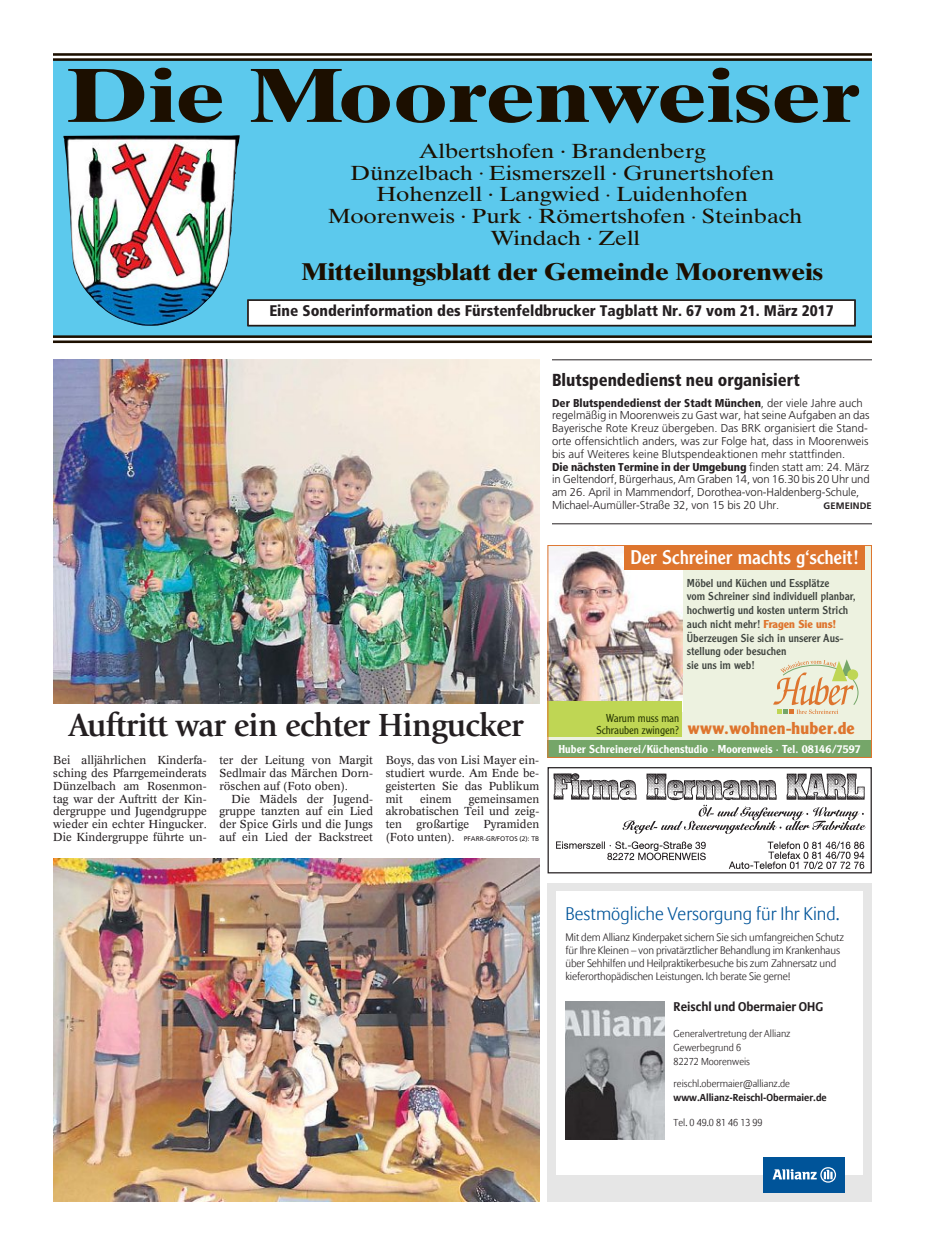
<style>
.page{position:relative;width:925px;height:1255px;background:#fff}
.page>*{position:absolute;margin:0;border:0;box-sizing:border-box;transform-origin:0 0}
.t1{font:700 76.62px "Times Ten";letter-spacing:-.01em;color:#1c0f00;scale:1.31 1}
.t2{font:700 33.38px "Giovanni";letter-spacing:-.02em;color:#241f21;scale:.96 1}
.t3{font:700 24.25px "Times Ten";letter-spacing:-.01em;color:#1c0f00;scale:1.15 1}
.t4{font:20.5px/21.8px "Times Ten";letter-spacing:-.01em;color:#1c0f00;text-align:center;scale:1.17 1}
.t5{font:19.38px "Clearface Gothic LH";letter-spacing:-.005em;color:#fff}
.t6{font:300 18.12px "Allianz Sans";color:#005499}
.t7{font:900 condensed 17.38px "Frutiger";color:#241f21;scale:.96 1}
.t8{font:700 16.88px "Clearface Gothic LH";letter-spacing:.02em;color:#de752e}
.t9{font:900 condensed 15.38px "Frutiger";color:#241f21}
.t10{font:700 12.5px "Allianz Sans";color:#241f21}
.t11{font:300 11.38px/12.8px "Frutiger";color:#241f21}
.t12{font:11.38px/12.8px "Concorde";color:#241f21;text-align:justify}
.t13{font:11.25px/13.8px "Clearface Gothic LH";color:#404540}
.t14{font:500 11.25px "Clearface Gothic LH";letter-spacing:.005em;color:#fff}
.t15{font:300 11.25px/11.9px "Clearface Gothic LH";color:#2b3b05;text-align:right}
.t16{font:300 10.75px/12.9px "Allianz Sans";letter-spacing:-.015em;color:#241f21}
.t17{font:300 10px/13.8px "Allianz Sans";color:#241f21}
.t18{font:700 10px "Allianz Sans";color:#241f21}
.t19{font:700 9.38px "Frutiger";letter-spacing:.015em;color:#241f21}
.t20{font:6.62px "Frutiger";color:#241f21}
.s1{font-size:17.88px}
.s2{font-weight:900;font-stretch:condensed}
.s3{font-family:"Concorde";font-size:11.38px}
.s4{font-weight:700;color:#de752e}
</style>
<div class="page">
<svg style="left:53px;top:53px;width:819px;height:290px;background:#5cc1e2"></svg>
<div style="left:248px;top:300px;width:607px;height:25px;background:#fff"></div>
<img style="left:63px;top:135px;width:177px;height:191px">
<div style="left:247px;top:299px;width:609px;height:27px;border:1px solid #241f21"></div>
<img style="left:53px;top:360px;width:486px;height:343px">
<img style="left:53px;top:858px;width:486px;height:343px">
<hr style="left:552px;top:360px;width:320px;height:1px;background:#241f21">
<hr style="left:552px;top:524px;width:320px;height:1px;background:#241f21">
<div style="left:548px;top:545px;width:324px;height:212px;background:#edf2e0"></div>
<svg style="left:773px;top:659px;width:85px;height:55px"></svg>
<img style="left:550px;top:547px;width:132px;height:154px">
<div style="left:548px;top:740px;width:324px;height:17px;background:#75a669"></div>
<div style="left:624px;top:545px;width:240px;height:25px;background:#de752e"></div>
<div style="left:548px;top:701px;width:134px;height:35px;background:#bfd654"></div>
<div style="left:548px;top:545px;width:324px;height:212px;border:1px solid #de752e"></div>
<div style="left:547px;top:882px;width:325px;height:319px;background:#e6e6e6"></div>
<div style="left:556px;top:891px;width:307px;height:284px;background:#fff"></div>
<div style="left:764px;top:1157px;width:81px;height:35px;background:#005499"></div>
<svg style="left:772px;top:1167px;width:64px;height:15px"></svg>
<img style="left:565px;top:1001px;width:100px;height:138px">
<img style="left:553px;top:773px;width:312px;height:95px">
<div style="left:547px;top:767px;width:325px;height:106px;border:1px solid #241f21"></div>
<h1 class="t1" style="left:66px;top:68px;width:607px">Die Moorenweiser</h1>
<h3 class="t4" style="left:328px;top:142px;width:407px">Albertshofen · Brandenberg<br>Dünzelbach <span class="s1">·</span> Eismerszell · Grunertshofen Hohenzell · Langwied <span class="s1">·</span> Luidenhofen Moorenweis · Purk <span class="s1">·</span> Römertshofen <span class="s1">·</span> Steinbach Windach · Zell</h3>
<h3 class="t3" style="left:301px;top:263px;width:455px">Mitteilungsblatt der Gemeinde Moorenweis</h3>
<h3 class="t9" style="left:269px;top:302px;width:566px">Eine Sonderinformation des Fürstenfeldbrucker Tagblatt Nr. 67 vom 21. März 2017</h3>
<h3 class="t7" style="left:552px;top:369px;width:260px">Blutspendedienst neu organisiert</h3>
<p class="t11" style="left:552px;top:397px;width:319px"><span class="s2">Der Blutspendedienst der Stadt München</span>, der viele Jahre auch regelmäßig in Moorenweis zu Gast war, hat seine Aufgaben an das Bayerische Rote Kreuz übergeben. Das BRK organisiert die Stand&shy;orte offensichtlich anders, was zur Folge hat, dass in Moorenweis bis auf Weiteres keine Blutspendeaktionen mehr stattfinden.<br><span class="s2">Die nächsten Termine in der Umgebung</span> finden statt am: 24. März in Geltendorf, Bürgerhaus, Am Graben 14, von 16.30 bis 20 Uhr und am 26. April in Mammendorf, Dorothea-von-Haldenberg-Schule, Michael-Aumüller-Straße 32, von 15 bis 20 Uhr.</p>
<p class="t19" style="left:823px;top:500px;width:50px">GEMEINDE</p>
<h3 class="t5" style="left:630px;top:545px;width:230px">Der Schreiner machts g‘scheit!</h3>
<h2 class="t2" style="left:69px;top:704px;width:475px">Auftritt war ein echter Hingucker</h2>
<p class="t12" style="left:53px;top:755px;width:155px">Bei alljährlichen Kinderfa&shy;sching des Pfarrgemeinderats Dünzelbach am Rosenmon&shy;tag war der Auftritt der Kin&shy;dergruppe und Jugendgruppe wieder ein echter Hingucker.<br>Die Kindergruppe führte un-</p>
<p class="t12" style="left:219px;top:755px;width:155px">ter der Leitung von Margit Sedlmair das Märchen Dorn&shy;röschen auf (Foto oben).</p>
<p class="t12" style="left:386px;top:755px;width:155px">Boys, das von Lisi Mayer ein&shy;studiert wurde. Am Ende be&shy;geisterten Sie das Publikum mit</p>
<p class="t12" style="left:386px;top:793px;width:155px;text-indent:83px">gemeinsamen akrobatischen Teil und zeig&shy;ten</p>
<p class="t12" style="left:420px;top:793px;width:33px">einem</p>
<p class="t12" style="left:219px;top:793px;width:155px;text-indent:12px">Die Mädels der Jugend&shy;gruppe tanzten auf ein Lied der Spice Girls und die Jungs auf ein Lied der Backstreet</p>
<p class="t12" style="left:416px;top:819px;width:54px">großartige</p>
<p class="t12" style="left:483px;top:819px;width:57px">Pyramiden</p>
<p class="t20" style="left:386px;top:836px;width:155px"><span class="s3">(Foto unten).</span> PFARR-GR/FOTOS (2): TB</p>
<p class="t13" style="left:687px;top:575px;width:170px">Möbel und Küchen und Essplätze<br>vom Schreiner sind individuell planbar, hochwertig und kosten unterm Strich auch nicht mehr! <span class="s4">Fragen Sie uns!<br></span>Überzeugen Sie sich in unserer Aus&shy;stellung oder besuchen<br>sie uns im web!</p>
<p class="t15" style="left:596px;top:711px;width:84px">Warum muss man<br>Schrauben zwingen?</p>
<h3 class="t8" style="left:688px;top:718px;width:168px">www.wohnen- uber.de</h3>
<h3 class="t8" style="left:791px;top:718px;width:10px">h</h3>
<p class="t14" style="left:558px;top:741px;width:304px">Huber Schreinerei/Küchenstudio · Moorenweis · Tel. 08146/7597</p>
<h3 class="t6" style="left:565px;top:903px;width:276px">Bestmögliche Versorgung für Ihr Kind.</h3>
<p class="t16" style="left:565px;top:931px;width:280px">Mit dem Allianz Kinderpaket sichern Sie sich umfangreichen Schutz für Ihre Kleinen – von privatärztlicher Behandlung im Krankenhaus über Sehhilfen und Heilpraktikerbesuche bis zum Zahnersatz und kieferorthopädischen Leistungen. Ich berate Sie gerne!</p>
<p class="t10" style="left:674px;top:998px;width:151px">Reischl und Obermaier OHG</p>
<p class="t17" style="left:674px;top:1027px;width:118px">Generalvertretung der Allianz<br>Gewerbegrund 6<br>82272 Moorenweis</p>
<p class="t17" style="left:674px;top:1077px;width:118px">reischl.obermaier@allianz.de</p>
<p class="t18" style="left:674px;top:1091px;width:155px">www.Allianz-Reischl-Obermaier.de</p>
<p class="t17" style="left:674px;top:1115px;width:90px">Tel. 0 49.0 81 46 13 99</p>
</div>
